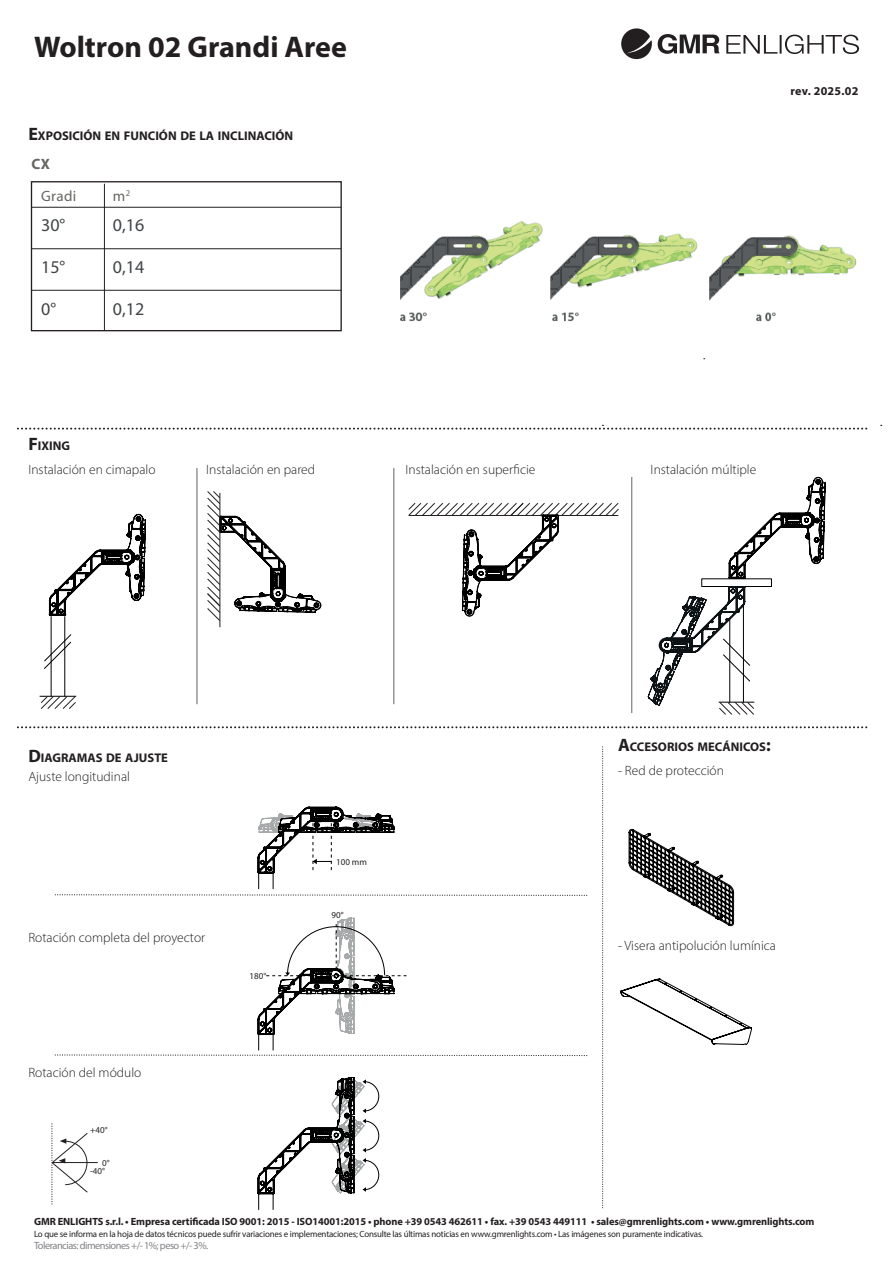
<style>
.page{position:relative;width:893px;height:1263px;background:#fff}
.page>*{position:absolute;margin:0;border:0;box-sizing:border-box;transform-origin:0 0}
.t1{font:700 30px "Myriad Pro";color:#231f20}
.t2{font:18px "Myriad Pro";color:#414446}
.t3{font:15px "Myriad Pro";letter-spacing:.025em;color:#656762}
.t4{font:700 15px "Myriad Pro";color:#656762}
.t5{font:300 13.5px "Myriad Pro";color:#231f20}
.t6{font:700 12.6px "Myriad Pro";color:#231f20}
.t7{font:700 12px "Myriad Pro";letter-spacing:.02em;color:#231f20}
.t8{font:700 10.5px "Myriad Pro";letter-spacing:-.01em;color:#231f20}
.t9{font:10.5px "Myriad Pro";letter-spacing:-.05em;color:#808285}
.t10{font:9px "Myriad Pro";letter-spacing:-.02em;color:#231f20}
.s1{font-size:18px}
</style>
<div class="page">
<svg style="left:621px;top:28px;width:31px;height:31px"></svg>
<svg style="left:658px;top:34px;width:61px;height:20px"></svg>
<svg style="left:726px;top:35px;width:133px;height:19px"></svg>
<svg style="left:620px;top:979px;width:132px;height:66px"></svg>
<svg style="left:628px;top:829px;width:106px;height:97px"></svg>
<svg style="left:17px;top:726px;width:849px;height:2px"></svg>
<svg style="left:602px;top:747px;width:1px;height:462px"></svg>
<hr style="left:197px;top:468px;width:1px;height:236px;background:#63655f">
<hr style="left:394px;top:468px;width:1px;height:236px;background:#63655f">
<hr style="left:631px;top:477px;width:1px;height:236px;background:#63655f">
<svg style="left:258px;top:1077px;width:121px;height:132px"></svg>
<svg style="left:54px;top:806px;width:534px;height:90px"></svg>
<svg style="left:54px;top:917px;width:534px;height:139px"></svg>
<hr style="left:52px;top:1162px;width:46px;height:1px;background:#231f20">
<svg style="left:51px;top:1124px;width:37px;height:80px"></svg>
<img style="left:709px;top:235px;width:148px;height:87px">
<img style="left:400px;top:221px;width:143px;height:101px">
<img style="left:550px;top:233px;width:148px;height:89px">
<hr style="left:40px;top:696px;width:36px;height:1px;background:#000001">
<svg style="left:41px;top:514px;width:105px;height:195px"></svg>
<svg style="left:648px;top:586px;width:106px;height:129px"></svg>
<svg style="left:729px;top:477px;width:96px;height:102px"></svg>
<svg style="left:17px;top:425px;width:849px;height:5px"></svg>
<svg style="left:408px;top:503px;width:211px;height:113px"></svg>
<hr style="left:220px;top:493px;width:1px;height:134px;background:#231f20">
<svg style="left:207px;top:491px;width:114px;height:130px"></svg>
<hr style="left:31px;top:207px;width:310px;height:1px;background:#231f20">
<hr style="left:31px;top:248px;width:310px;height:1px;background:#231f20">
<hr style="left:31px;top:290px;width:310px;height:1px;background:#231f20">
<hr style="left:104px;top:184px;width:1px;height:147px;background:#231f20">
<div style="left:31px;top:181px;width:311px;height:150px;border:1px solid #231f20"></div>
<h1 class="t1" style="left:34px;top:27px;width:314px">Woltron 02 Grandi Aree</h1>
<p class="t6" style="left:28px;top:127px;width:266px"><span class="s1">E</span>XPOSICIÓN EN FUNCIÓN DE LA INCLINACIÓN</p>
<p class="t4" style="left:31px;top:154px;width:20px">CX</p>
<p class="t3" style="left:41px;top:186px;width:37px">Gradi</p>
<h2 class="t2" style="left:41px;top:214px;width:26px">30°</h2>
<h2 class="t2" style="left:41px;top:256px;width:26px">15°</h2>
<h2 class="t2" style="left:41px;top:298px;width:16px">0°</h2>
<p class="t3" style="left:113px;top:186px;width:19px">m<sup>2</sup></p>
<h2 class="t2" style="left:113px;top:214px;width:33px">0,16</h2>
<h2 class="t2" style="left:113px;top:256px;width:33px">0,14</h2>
<h2 class="t2" style="left:113px;top:298px;width:33px">0,12</h2>
<p class="t7" style="left:790px;top:83px;width:69px">rev. 2025.02</p>
<p class="t6" style="left:28px;top:438px;width:43px"><span class="s1">F</span> IXING</p>
<p class="t5" style="left:28px;top:462px;width:129px">Instalación en cimapalo</p>
<p class="t5" style="left:206px;top:462px;width:110px">Instalación en pared</p>
<p class="t5" style="left:405px;top:462px;width:132px">Instalación en superficie</p>
<p class="t5" style="left:651px;top:462px;width:107px">Instalación múltiple</p>
<p class="t6" style="left:28px;top:749px;width:141px"><span class="s1">D</span>IAGRAMAS DE AJUSTE</p>
<p class="t6" style="left:618px;top:739px;width:154px"><span class="s1">A</span>CCESORIOS MECÁNICOS<span class="s1">:</span></p>
<p class="t5" style="left:28px;top:768px;width:103px">Ajuste longitudinal</p>
<p class="t5" style="left:618px;top:762px;width:107px">- Red de protección</p>
<p class="t10" style="left:336px;top:856px;width:32px">100 mm</p>
<p class="t5" style="left:28px;top:929px;width:178px">Rotación completa del proyector</p>
<p class="t5" style="left:28px;top:1065px;width:115px">Rotación del módulo</p>
<p class="t10" style="left:90px;top:1124px;width:19px">+40°</p>
<p class="t10" style="left:90px;top:1165px;width:16px">-40°</p>
<p class="t10" style="left:102px;top:1157px;width:9px">0°</p>
<p class="t10" style="left:250px;top:970px;width:18px">180°</p>
<p class="t10" style="left:331px;top:909px;width:14px">90°</p>
<p class="t5" style="left:618px;top:938px;width:160px">- Visera antipolución lumínica</p>
<p class="t8" style="left:34px;top:1215px;width:782px">GMR ENLIGHTS s.r.l. • Empresa certificada ISO 9001: 2015 - ISO14001:2015 • phone +39 0543 462611 • fax. +39 0543 449111 • sales@gmrenlights.com • www.gmrenlights.com</p>
<p class="t10" style="left:34px;top:1228px;width:671px">Lo que se informa en la hoja de datos técnicos puede sufrir variaciones e implementaciones; Consulte las últimas noticias en www.gmrenlights.com • Las imágenes son puramente indicativas.</p>
<p class="t9" style="left:34px;top:1239px;width:176px">Tolerancias: dimensiones +/- 1%; peso +/- 3%.</p>
</div>
